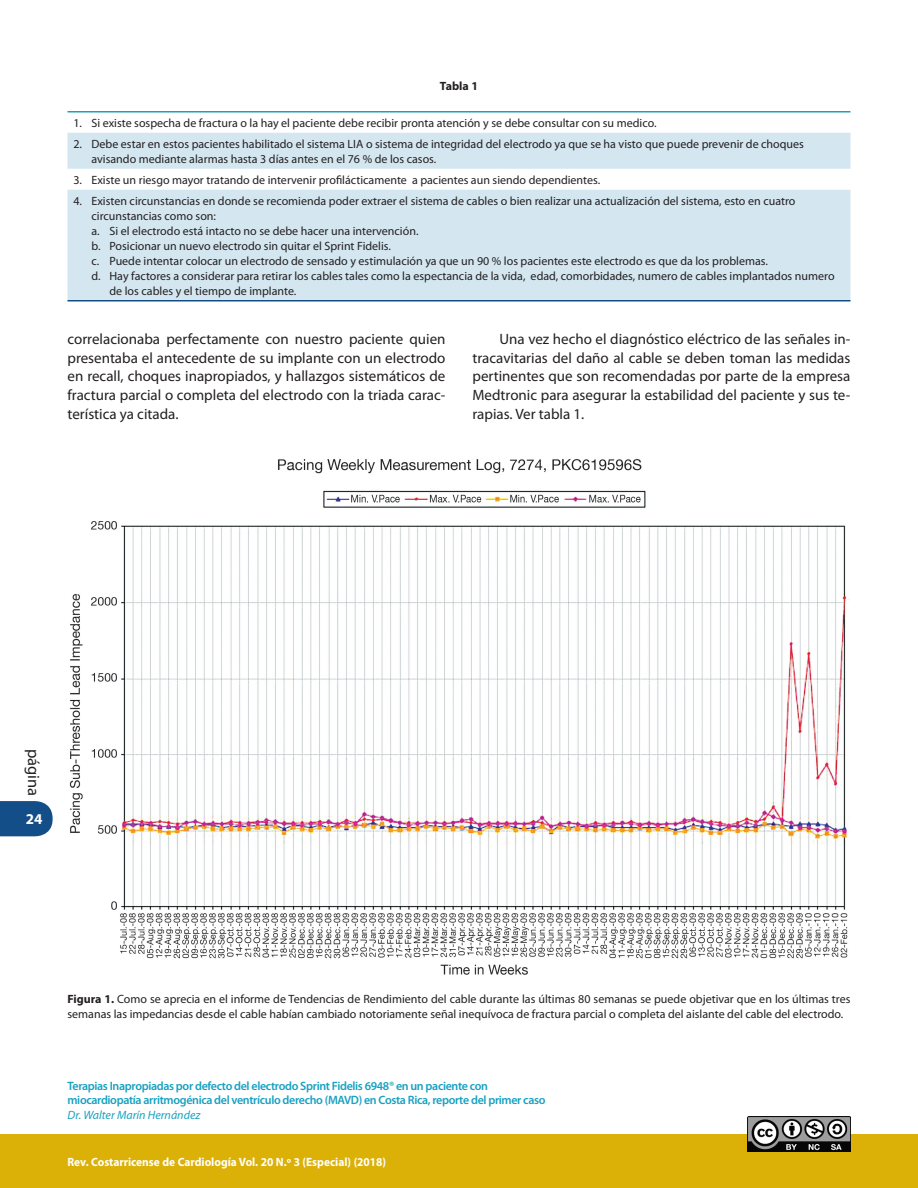
<style>
.page{position:relative;width:918px;height:1188px;background:#fff}
.page>*{position:absolute;margin:0;border:0;box-sizing:border-box;transform-origin:0 0}
.t1{font:16.5px "Myriad Pro";color:#231f20}
._00-Texto_Normal{font:15px/18.6px "Myriad Pro";color:#231f20;text-align:justify}
.t2{font:700 15px "Myriad Pro";color:#fff}
._08_1-Pie_de_página{font:600 12.15px/14.4px "Myriad Pro";letter-spacing:-.03em;color:#18a1c1}
._11_2-Cuadro_Conteni{font:12px/15px "Myriad Pro";color:#231f20}
._16-Pie_de_Figura{font:12px/15px "Myriad Pro";color:#231f20}
.t3{font:700 12px "Myriad Pro";color:#fff;scale:.95 1}
._09-Pie_de_página_L{font:italic 12px "Myriad Pro";color:#18a1c1}
._11_0-Cuadro_No{font:700 12px "Myriad Pro";color:#231f20}
.s1{font-weight:700}
</style>
<div class="page">
<svg style="left:0;top:801px;width:53px;height:36px;background:#285d93"></svg>
<div style="left:0;top:1134px;width:917px;height:54px;background:#dbb108"></div>
<img style="left:748px;top:1116px;width:102px;height:36px">
<svg style="left:68px;top:133px;width:782px;height:167px;background:#d9eaf1"></svg>
<hr style="left:68px;top:300px;width:782px;height:2px;background:#134e89">
<hr style="left:68px;top:111px;width:782px;height:1px;background:#18a1c1">
<img style="left:69px;top:459px;width:780px;height:516px">
<p class="_11_0-Cuadro_No" style="left:440px;top:78px;width:40px">Tabla 1</p>
<p class="_11_2-Cuadro_Conteni" style="left:74px;top:115px;width:584px">1. Si existe sospecha de fractura o la hay el paciente debe recibir pronta atención y se debe consultar con su medico.</p>
<p class="_11_2-Cuadro_Conteni" style="left:92px;top:136px;width:714px;text-indent:-18px">2. Debe estar en estos pacientes habilitado el sistema LIA o sistema de integridad del electrodo ya que se ha visto que puede prevenir de choques avisando mediante alarmas hasta 3 días antes en el 76 % de los casos.</p>
<p class="_11_2-Cuadro_Conteni" style="left:74px;top:172px;width:528px">3. Existe un riesgo mayor tratando de intervenir profilácticamente a pacientes aun siendo dependientes.</p>
<p class="_11_2-Cuadro_Conteni" style="left:92px;top:193px;width:705px;text-indent:-18px">4. Existen circunstancias en donde se recomienda poder extraer el sistema de cables o bien realizar una actualización del sistema, esto en cuatro circunstancias como son:</p>
<p class="_11_2-Cuadro_Conteni" style="left:92px;top:223px;width:328px">a. Si el electrodo está intacto no se debe hacer una intervención.</p>
<p class="_11_2-Cuadro_Conteni" style="left:92px;top:238px;width:301px">b. Posicionar un nuevo electrodo sin quitar el Sprint Fidelis.</p>
<p class="_11_2-Cuadro_Conteni" style="left:92px;top:253px;width:678px">c. Puede intentar colocar un electrodo de sensado y estimulación ya que un 90 % los pacientes este electrodo es que da los problemas.</p>
<p class="_11_2-Cuadro_Conteni" style="left:110px;top:268px;width:727px;text-indent:-18px">d. Hay factores a considerar para retirar los cables tales como la espectancia de la vida, edad, comorbidades, numero de cables implantados numero de los cables y el tiempo de implante.</p>
<p class="_00-Texto_Normal" style="left:68px;top:330px;width:380px">correlacionaba perfectamente con nuestro paciente quien presentaba el antecedente de su implante con un electrodo en recall, choques inapropiados, y hallazgos sistemáticos de fractura parcial o completa del electrodo con la triada carac&shy;terística ya citada.</p>
<p class="_00-Texto_Normal" style="left:472px;top:330px;width:380px;text-indent:27px">Una vez hecho el diagnóstico eléctrico de las señales in&shy;tracavitarias del daño al cable se deben toman las medidas pertinentes que son recomendadas por parte de la empresa Medtronic para asegurar la estabilidad del paciente y sus te&shy;rapias. Ver tabla 1.</p>
<h1 class="t1" style="left:44px;top:749px;width:49px;rotate:90deg">página</h1>
<p class="t2" style="left:26px;top:810px;width:18px">24</p>
<p class="_16-Pie_de_Figura" style="left:68px;top:991px;width:785px"><span class="s1">Figura 1.</span> Como se aprecia en el informe de Tendencias de Rendimiento del cable durante las últimas 80 semanas se puede objetivar que en los últimas tres semanas las impedancias desde el cable habían cambiado notoriamente señal inequívoca de fractura parcial o completa del aislante del cable del electrodo.</p>
<p class="_08_1-Pie_de_página" style="left:68px;top:1078px;width:479px">Terapias Inapropiadas por defecto del electrodo Sprint Fidelis 6948® en un paciente con miocardiopatía arritmogénica del ventrículo derecho (MAVD) en Costa Rica, reporte del primer caso</p>
<p class="_09-Pie_de_página_L" style="left:68px;top:1108px;width:134px">Dr. Walter Marín Hernández</p>
<p class="t3" style="left:68px;top:1154px;width:337px">Rev. Costarricense de Cardiología Vol. 20 N.º 3 (Especial) (2018)</p>
</div>
